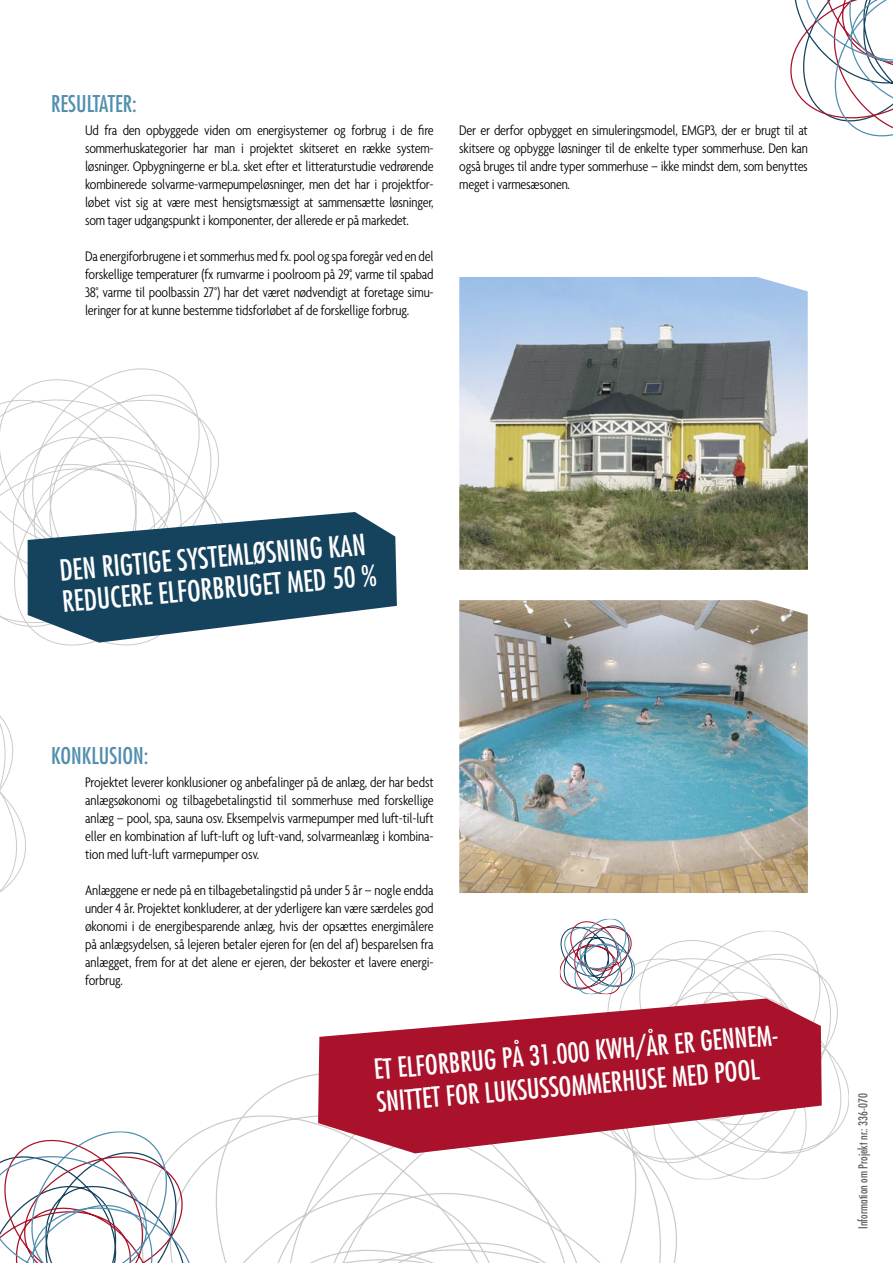
<style>
.page{position:relative;width:893px;height:1263px;background:#fff}
.page>*{position:absolute;margin:0;border:0;box-sizing:border-box;transform-origin:0 0}
.t1{font:condensed 28.5px/31.5px "Futura";color:#fff}
.t2{font:condensed 27px/33px "Futura";color:#fff}
.t3{font:condensed 22.5px "Futura";color:#518faf}
.t4{font:300 condensed 15px/18px "Agenda";letter-spacing:-.015em;color:#000;text-align:justify}
.t5{font:condensed 12px "Futura";color:#636363}
</style>
<div class="page">
<svg style="left:0;top:369px;width:219px;height:257px"></svg>
<svg style="left:193px;top:1075px;width:484px;height:188px"></svg>
<svg style="left:790px;top:0;width:103px;height:136px"></svg>
<div style="left:857px;top:1092px;width:12px;height:7px;border:3px solid #fff;border-radius:50%"></div>
<div style="left:858px;top:1093px;width:10px;height:5px;border:3px solid #fff;border-radius:50%"></div>
<svg style="left:0;top:716px;width:26px;height:176px"></svg>
<svg style="left:21px;top:508px;width:376px;height:138px;fill:#15425c"></svg>
<img style="left:459px;top:277px;width:349px;height:293px">
<svg style="left:0;top:1131px;width:193px;height:132px"></svg>
<svg style="left:604px;top:930px;width:245px;height:250px"></svg>
<svg style="left:560px;top:918px;width:75px;height:75px"></svg>
<svg style="left:311px;top:993px;width:518px;height:168px;fill:#a9122a"></svg>
<img style="left:459px;top:600px;width:349px;height:293px">
<h3 class="t3" style="left:51px;top:90px;width:87px">RESULTATER:</h3>
<p class="t4" style="left:85px;top:121px;width:350px">Ud fra den opbyggede viden om energisystemer og forbrug i de fire sommerhuskategorier har man i projektet skitseret en række system&shy;løsninger. Opbygningerne er bl.a. sket efter et litteraturstudie vedrørende kombinerede solvarme-varmepumpeløsninger, men det har i projektfor&shy;løbet vist sig at være mest hensigtsmæssigt at sammensætte løsninger, som tager udgangspunkt i komponenter, der allerede er på markedet.</p>
<p class="t4" style="left:85px;top:247px;width:350px">Da energiforbrugene i et sommerhus med fx. pool og spa foregår ved en del forskellige temperaturer (fx rumvarme i poolroom på 29°, varme til spabad 38°, varme til poolbassin 27°) har det været nødvendigt at foretage simu&shy;leringer for at kunne bestemme tidsforløbet af de forskellige forbrug.</p>
<p class="t4" style="left:459px;top:121px;width:350px">Der er derfor opbygget en simuleringsmodel, EMGP3, der er brugt til at skitsere og opbygge løsninger til de enkelte typer sommerhuse. Den kan også bruges til andre typer sommerhuse – ikke mindst dem, som benyttes meget i varmesæsonen.</p>
<h1 class="t1" style="left:58px;top:554px;width:317px;rotate:-5deg">DEN RIGTIGE SYSTEMLØSNING KAN<br>REDUCERE ELFORBRUGET MED 50 %</h1>
<h3 class="t3" style="left:51px;top:741px;width:99px">KONKLUSION:</h3>
<p class="t4" style="left:85px;top:772px;width:350px">Projektet leverer konklusioner og anbefalinger på de anlæg, der har bedst anlægsøkonomi og tilbagebetalingstid til sommerhuse med forskellige anlæg – pool, spa, sauna osv. Eksempelvis varmepumper med luft-til-luft eller en kombination af luft-luft og luft-vand, solvarmeanlæg i kombina&shy;tion med luft-luft varmepumper osv.</p>
<p class="t4" style="left:85px;top:880px;width:350px">Anlæggene er nede på en tilbagebetalingstid på under 5 år – nogle endda under 4 år. Projektet konkluderer, at der yderligere kan være særdeles god økonomi i de energibesparende anlæg, hvis der opsættes energimålere på anlægsydelsen, så lejeren betaler ejeren for (en del af) besparelsen fra anlægget, frem for at det alene er ejeren, der bekoster et lavere energi&shy;forbrug.</p>
<h2 class="t2" style="left:372px;top:1053px;width:428px;rotate:-5deg">ET ELFORBRUG PÅ 31.000 KWH/ÅR ER GENNEM-<br>SNITTET FOR LUKSUSSOMMERHUSE MED POOL</h2>
<p class="t5" style="left:855px;top:1229px;width:137px;rotate:-90deg">Information om Projekt nr.: 336-070</p>
</div>
